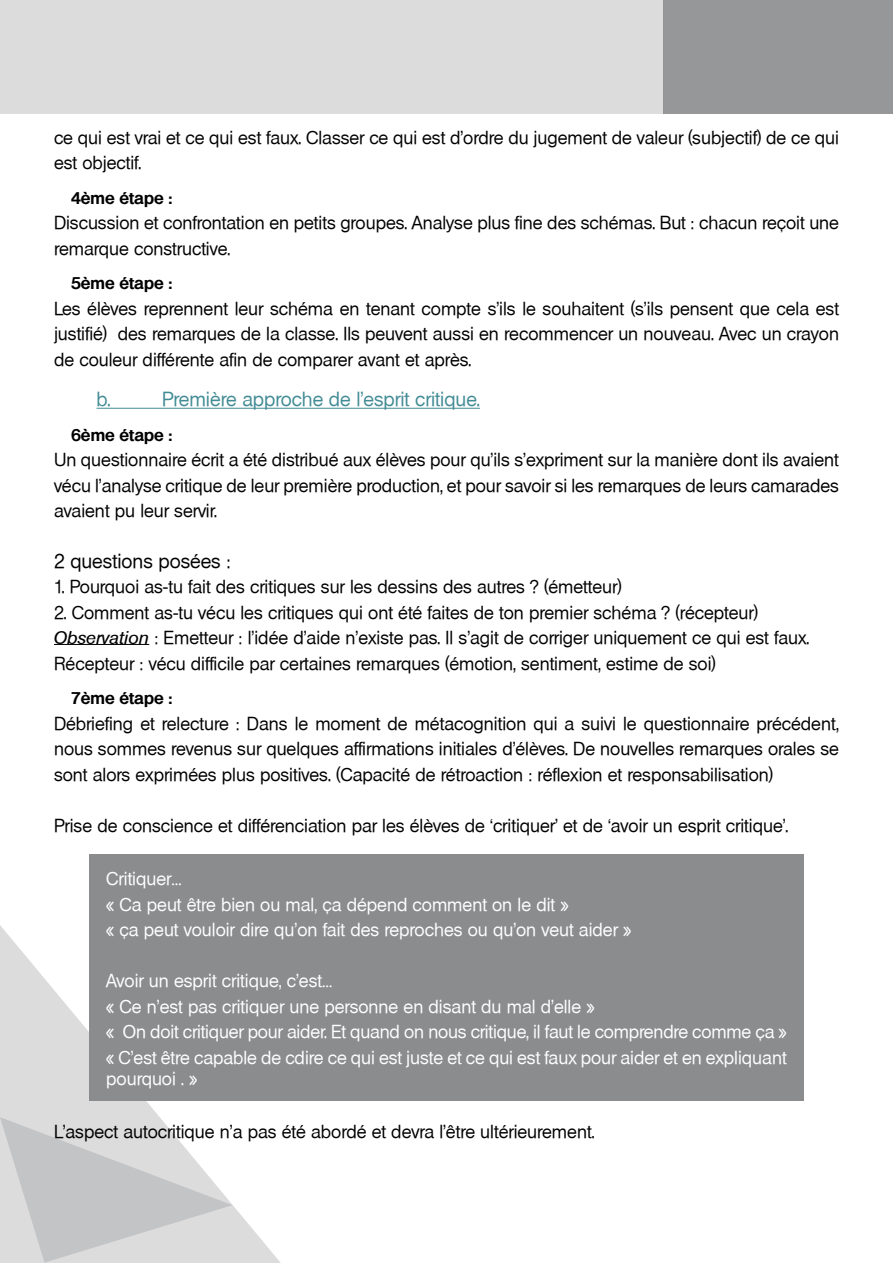
<style>
.page{position:relative;width:893px;height:1263px;background:#fff}
.page>*{position:absolute;margin:0;border:0;box-sizing:border-box;transform-origin:0 0}
.Sous_titre_retrait_s{font:19.5px "Basic Sans SF";color:#438c95}
.sous-titre{font:19.5px "Basic Sans SF";color:#000}
.t1{font:18px/25.5px "Basic Sans SF";color:#000;text-align:justify}
.t2{font:18px/21.6px "Basic Sans SF";color:#fff}
.bold_retrait{font:16.5px "Basic Sans SF Bold";color:#000}
.s1{font-family:"Basic Sans SF Italic"}
</style>
<div class="page">
<div style="left:663px;top:0;width:230px;height:113px;background:#959799"></div>
<div style="left:0;top:0;width:663px;height:113px;background:#dcdcdd"></div>
<svg style="left:0;top:925px;width:281px;height:338px;fill:#dcdcdd"></svg>
<svg style="left:0;top:1117px;width:232px;height:145px"></svg>
<hr style="left:97px;top:408px;width:383px;height:1px;background:#438c95">
<hr style="left:54px;top:644px;width:95px;height:1px;background:#000">
<div style="left:89px;top:854px;width:715px;height:246px;background:#8a8c8e"></div>
<p class="t1" style="left:54px;top:125px;width:787px">ce qui est vrai et ce qui est faux. Classer ce qui est d’ordre du jugement de valeur (subjectif) de ce qui est objectif.</p>
<p class="bold_retrait" style="left:71px;top:189px;width:103px">4ème étape :</p>
<p class="t1" style="left:54px;top:210px;width:786px">Discussion et confrontation en petits groupes. Analyse plus fine des schémas. But : chacun reçoit une remarque constructive.</p>
<p class="bold_retrait" style="left:71px;top:274px;width:103px">5ème étape :</p>
<p class="t1" style="left:54px;top:296px;width:786px">Les élèves reprennent leur schéma en tenant compte s’ils le souhaitent (s’ils pensent que cela est justifié) des remarques de la classe. Ils peuvent aussi en recommencer un nouveau. Avec un crayon de couleur différente afin de comparer avant et après.</p>
<p class="Sous_titre_retrait_s" style="left:97px;top:389px;width:16px">b.</p>
<p class="Sous_titre_retrait_s" style="left:162px;top:389px;width:319px">Première approche de l’esprit critique.</p>
<p class="bold_retrait" style="left:71px;top:426px;width:103px">6ème étape :</p>
<p class="t1" style="left:54px;top:447px;width:786px">Un questionnaire écrit a été distribué aux élèves pour qu’ils s’expriment sur la manière dont ils avaient vécu l’analyse critique de leur première production, et pour savoir si les remarques de leurs camarades avaient pu leur servir.</p>
<p class="sous-titre" style="left:54px;top:550px;width:178px">2 questions posées :</p>
<p class="t1" style="left:54px;top:574px;width:569px">1. Pourquoi as-tu fait des critiques sur les dessins des autres ? (émetteur)</p>
<p class="t1" style="left:54px;top:599px;width:706px">2. Comment as-tu vécu les critiques qui ont été faites de ton premier schéma ? (récepteur)</p>
<p class="t1" style="left:54px;top:625px;width:757px"><span class="s1">Observation</span> : Emetteur : l’idée d’aide n’existe pas. Il s’agit de corriger uniquement ce qui est faux.</p>
<p class="t1" style="left:54px;top:650px;width:663px">Récepteur : vécu difficile par certaines remarques (émotion, sentiment, estime de soi)</p>
<p class="bold_retrait" style="left:71px;top:689px;width:103px">7ème étape :</p>
<p class="t1" style="left:54px;top:710px;width:786px">Débriefing et relecture : Dans le moment de métacognition qui a suivi le questionnaire précédent, nous sommes revenus sur quelques affirmations initiales d’élèves. De nouvelles remarques orales se sont alors exprimées plus positives. (Capacité de rétroaction : réflexion et responsabilisation)</p>
<p class="t1" style="left:54px;top:812px;width:736px">Prise de conscience et différenciation par les élèves de ‘critiquer’ et de ‘avoir un esprit critique’.</p>
<p class="t2" style="left:106px;top:868px;width:77px">Critiquer…</p>
<p class="t2" style="left:106px;top:893px;width:464px">« Ca peut être bien ou mal, ça dépend comment on le dit »</p>
<p class="t2" style="left:106px;top:919px;width:526px">« ça peut vouloir dire qu’on fait des reproches ou qu’on veut aider »</p>
<p class="t2" style="left:106px;top:970px;width:228px">Avoir un esprit critique, c’est…</p>
<p class="t2" style="left:106px;top:995px;width:490px">« Ce n’est pas critiquer une personne en disant du mal d’elle »</p>
<p class="t2" style="left:106px;top:1021px;width:682px">« On doit critiquer pour aider. Et quand on nous critique, il faut le comprendre comme ça »</p>
<p class="t2" style="left:106px;top:1046px;width:682px">« C’est être capable de cdire ce qui est juste et ce qui est faux pour aider et en expliquant pourquoi . »</p>
<p class="t1" style="left:54px;top:1118px;width:542px">L’aspect autocritique n’a pas été abordé et devra l’être ultérieurement.</p>
</div>
